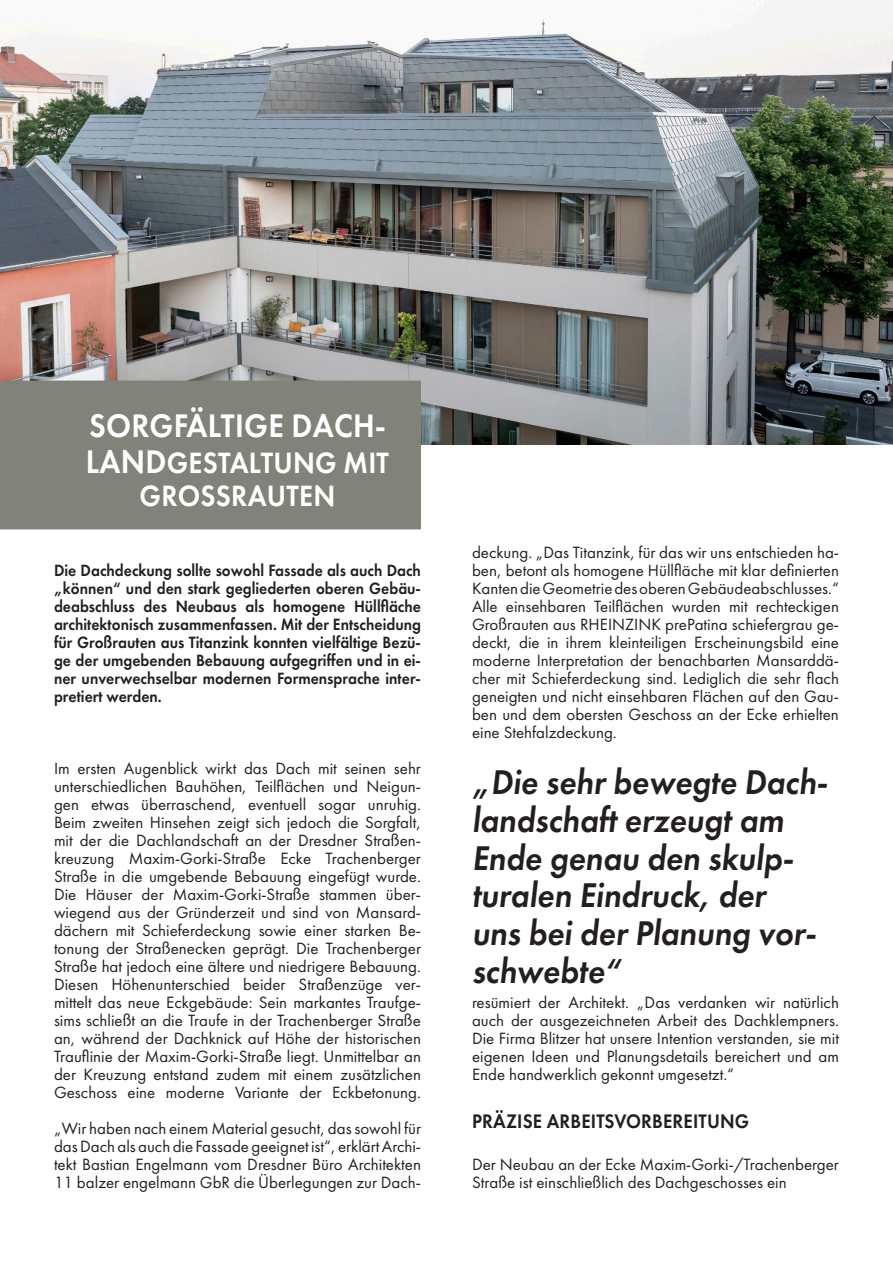
<style>
.page{position:relative;width:893px;height:1263px;background:#fff}
.page>*{position:absolute;margin:0;border:0;box-sizing:border-box;transform-origin:0 0}
.t1{font:italic 800 31.5px/37.8px "RZ Futura";color:#231f20}
.Bildbeschreibung{font:800 30px "RZ Futura";letter-spacing:.01em;color:#fff}
.Bildbeschreibung-2{font:800 27px "RZ Futura";letter-spacing:.01em;color:#fff}
.Überschrift_2{font:800 18px "RZ Futura";letter-spacing:.01em;color:#231f20}
.Fließtext{font:15px/18px "RZ Futura";color:#231f20;text-align:justify}
.Einleitung{font:800 15px/18px "RZ Futura";color:#231f20;text-align:justify}
.s1{font-size:30px}
</style>
<div class="page">
<img style="left:0;top:0;width:893px;height:444px">
<div style="left:1px;top:381px;width:419px;height:148px;background:#818279"></div>
<p class="Bildbeschreibung" style="left:89px;top:408px;width:298px">SORGFÄLTIGE DACH-</p>
<p class="Bildbeschreibung-2" style="left:86px;top:447px;width:305px"><span class="s1">LAND</span>GESTALTUNG MIT</p>
<p class="Bildbeschreibung-2" style="left:140px;top:480px;width:197px">GROSSRAUTEN</p>
<p class="Einleitung" style="left:54px;top:562px;width:368px">Die Dachdeckung sollte sowohl Fassade als auch Dach „können“ und den stark gegliederten oberen Gebäu&shy;deabschluss des Neubaus als homogene Hüllfläche architektonisch zusammenfassen. Mit der Entscheidung für Großrauten aus Titanzink konnten vielfältige Bezü&shy;ge der umgebenden Bebauung aufgegriffen und in ei&shy;ner unverwechselbar modernen Formensprache inter&shy;pretiert werden.</p>
<p class="Fließtext" style="left:54px;top:760px;width:368px">Im ersten Augenblick wirkt das Dach mit seinen sehr unterschiedlichen Bauhöhen, Teilflächen und Neigun&shy;gen etwas überraschend, eventuell sogar unruhig.<br>Beim zweiten Hinsehen zeigt sich jedoch die Sorgfalt, mit der die Dachlandschaft an der Dresdner Straßen&shy;kreuzung Maxim-Gorki-Straße Ecke Trachenberger Straße in die umgebende Bebauung eingefügt wurde.<br>Die Häuser der Maxim-Gorki-Straße stammen über&shy;wiegend aus der Gründerzeit und sind von Mansard&shy;dächern mit Schieferdeckung sowie einer starken Be&shy;tonung der Straßenecken geprägt. Die Trachenberger Straße hat jedoch eine ältere und niedrigere Bebauung.<br>Diesen Höhenunterschied beider Straßenzüge ver&shy;mittelt das neue Eckgebäude: Sein markantes Traufge&shy;sims schließt an die Traufe in der Trachenberger Straße an, während der Dachknick auf Höhe der historischen Trauflinie der Maxim-Gorki-Straße liegt. Unmittelbar an der Kreuzung entstand zudem mit einem zusätzlichen Geschoss eine moderne Variante der Eckbetonung.</p>
<p class="Fließtext" style="left:54px;top:1120px;width:368px">„Wir haben nach einem Material gesucht, das sowohl für das Dach als auch die Fassade geeignet ist“, erklärt Archi&shy;tekt Bastian Engelmann vom Dresdner Büro Architekten 11 balzer engelmann GbR die Überlegungen zur Dach-</p>
<p class="Fließtext" style="left:472px;top:544px;width:368px">deckung. „Das Titanzink, für das wir uns entschieden ha&shy;ben, betont als homogene Hüllfläche mit klar definierten Kanten die Geometrie des oberen Gebäudeabschlusses.“ Alle einsehbaren Teilflächen wurden mit rechteckigen Großrauten aus RHEINZINK prePatina schiefergrau ge&shy;deckt, die in ihrem kleinteiligen Erscheinungsbild eine moderne Interpretation der benachbarten Mansarddä&shy;cher mit Schieferdeckung sind. Lediglich die sehr flach geneigten und nicht einsehbaren Flächen auf den Gau&shy;ben und dem obersten Geschoss an der Ecke erhielten eine Stehfalzdeckung.</p>
<p class="t1" style="left:472px;top:765px;width:357px">„Die sehr bewegte Dach&shy;landschaft erzeugt am<br>Ende genau den skulp&shy;turalen Eindruck, der<br>uns bei der Planung vor&shy;schwebte“</p>
<p class="Fließtext" style="left:472px;top:994px;width:368px">resümiert der Architekt. „Das verdanken wir natürlich auch der ausgezeichneten Arbeit des Dachklempners.<br>Die Firma Blitzer hat unsere Intention verstanden, sie mit eigenen Ideen und Planungsdetails bereichert und am Ende handwerklich gekonnt umgesetzt.“</p>
<p class="Überschrift_2" style="left:472px;top:1110px;width:279px">PRÄZISE ARBEITSVORBEREITUNG</p>
<p class="Fließtext" style="left:472px;top:1156px;width:368px">Der Neubau an der Ecke Maxim-Gorki-/Trachenberger<br>Straße ist einschließlich des Dachgeschosses ein</p>
</div>
